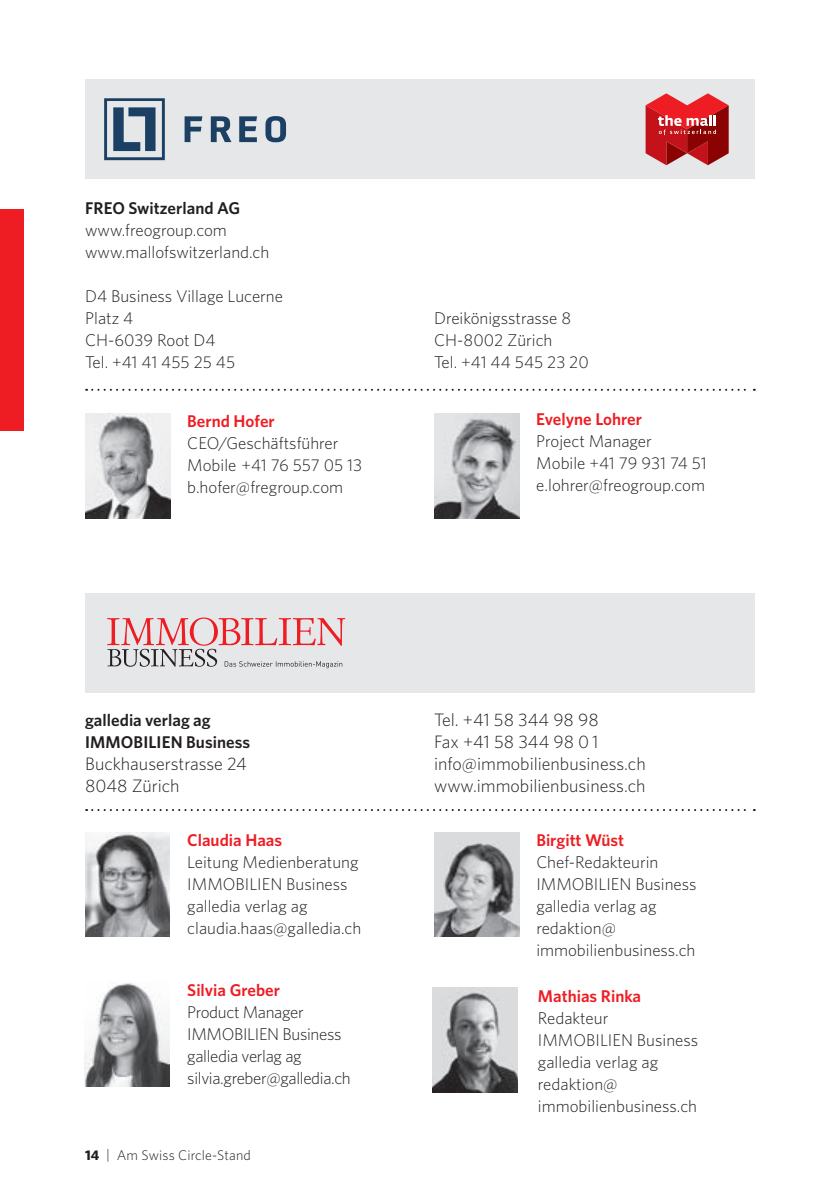
<style>
.page{position:relative;width:840px;height:1191px;background:#fff}
.page>*{position:absolute;margin:0;border:0;box-sizing:border-box;transform-origin:0 0}
.t1{font:300 18px/22px "Whitney";color:#231f20}
.t2{font:300 17px/22px "Whitney";color:#231f20}
.t3{font:300 17px/22px "Whitney";letter-spacing:-.02em;color:#231f20}
.t4{font:600 17px "Whitney";color:#ee1d23}
.t5{font:600 17px/22px "Whitney";color:#231f20}
.t6{font:300 14px "Whitney";letter-spacing:.01em;color:#231f20}
.s1{font-weight:700}
</style>
<div class="page">
<div style="left:0;top:210px;width:23px;height:221px;background:#ee1d23"></div>
<div style="left:85px;top:79px;width:669px;height:100px;background:#e6e7e9"></div>
<svg style="left:86px;top:389px;width:668px;height:2px"></svg>
<img style="left:85px;top:414px;width:85px;height:104px">
<img style="left:434px;top:414px;width:85px;height:104px">
<svg style="left:645px;top:93px;width:83px;height:72px"></svg>
<svg style="left:265px;top:116px;width:21px;height:26px"></svg>
<svg style="left:239px;top:116px;width:18px;height:26px"></svg>
<svg style="left:211px;top:116px;width:20px;height:26px"></svg>
<svg style="left:184px;top:116px;width:18px;height:26px"></svg>
<svg style="left:104px;top:98px;width:61px;height:62px"></svg>
<div style="left:85px;top:593px;width:669px;height:100px;background:#e6e7e9"></div>
<svg style="left:86px;top:809px;width:668px;height:2px"></svg>
<img style="left:434px;top:832px;width:85px;height:104px">
<img style="left:84px;top:983px;width:86px;height:103px">
<svg style="left:107px;top:617px;width:238px;height:51px"></svg>
<img style="left:85px;top:832px;width:84px;height:104px">
<img style="left:432px;top:988px;width:85px;height:104px">
<p class="t5" style="left:85px;top:197px;width:156px">FREO Switzerland AG</p>
<p class="t2" style="left:85px;top:219px;width:186px">www.freogroup.com www.mallofswitzerland.ch</p>
<p class="t2" style="left:85px;top:285px;width:199px">D4 Business Village Lucerne<br>Platz 4<br>CH-6039 Root D4<br>Tel. +41 41 455 25 45</p>
<p class="t4" style="left:187px;top:410px;width:89px">Bernd Hofer</p>
<p class="t2" style="left:187px;top:432px;width:176px">CEO/Geschäftsführer<br>Mobile +41 76 557 05 13 b.hofer@fregroup.com</p>
<p class="t2" style="left:434px;top:307px;width:156px">Dreikönigsstrasse 8<br>CH-8002 Zürich<br>Tel. +41 44 545 23 20</p>
<p class="t4" style="left:536px;top:407px;width:107px">Evelyne Lohrer</p>
<p class="t2" style="left:536px;top:429px;width:172px">Project Manager<br>Mobile +41 79 931 74 51 e.lohrer@freogroup.com</p>
<p class="t5" style="left:85px;top:708px;width:166px">galledia verlag ag<br>IMMOBILIEN Business</p>
<p class="t1" style="left:85px;top:752px;width:163px">Buckhauserstrasse 24<br>8048 Zürich</p>
<p class="t4" style="left:187px;top:828px;width:96px">Claudia Haas</p>
<p class="t2" style="left:187px;top:850px;width:175px">Leitung Medienberatung<br>IMMOBILIEN Business galledia verlag ag claudia.haas@galledia.ch</p>
<p class="t4" style="left:187px;top:978px;width:94px">Silvia Greber</p>
<p class="t3" style="left:187px;top:1000px;width:165px">Product Manager<br>IMMOBILIEN Business galledia verlag ag silvia.greber@galledia.ch</p>
<p class="t6" style="left:85px;top:1145px;width:167px"><span class="s1">14</span> | Am Swiss Circle-Stand</p>
<p class="t1" style="left:434px;top:708px;width:213px">Tel. +41 58 344 98 98<br>Fax +41 58 344 98 0 1 info@immobilienbusiness.ch www.immobilienbusiness.ch</p>
<p class="t4" style="left:536px;top:828px;width:89px">Birgitt Wüst</p>
<p class="t2" style="left:536px;top:850px;width:162px">Chef-Redakteurin<br>IMMOBILIEN Business galledia verlag ag redaktion@ immobilienbusiness.ch</p>
<p class="t4" style="left:537px;top:984px;width:105px">Mathias Rinka</p>
<p class="t2" style="left:537px;top:1006px;width:162px">Redakteur<br>IMMOBILIEN Business galledia verlag ag redaktion@ immobilienbusiness.ch</p>
</div>
